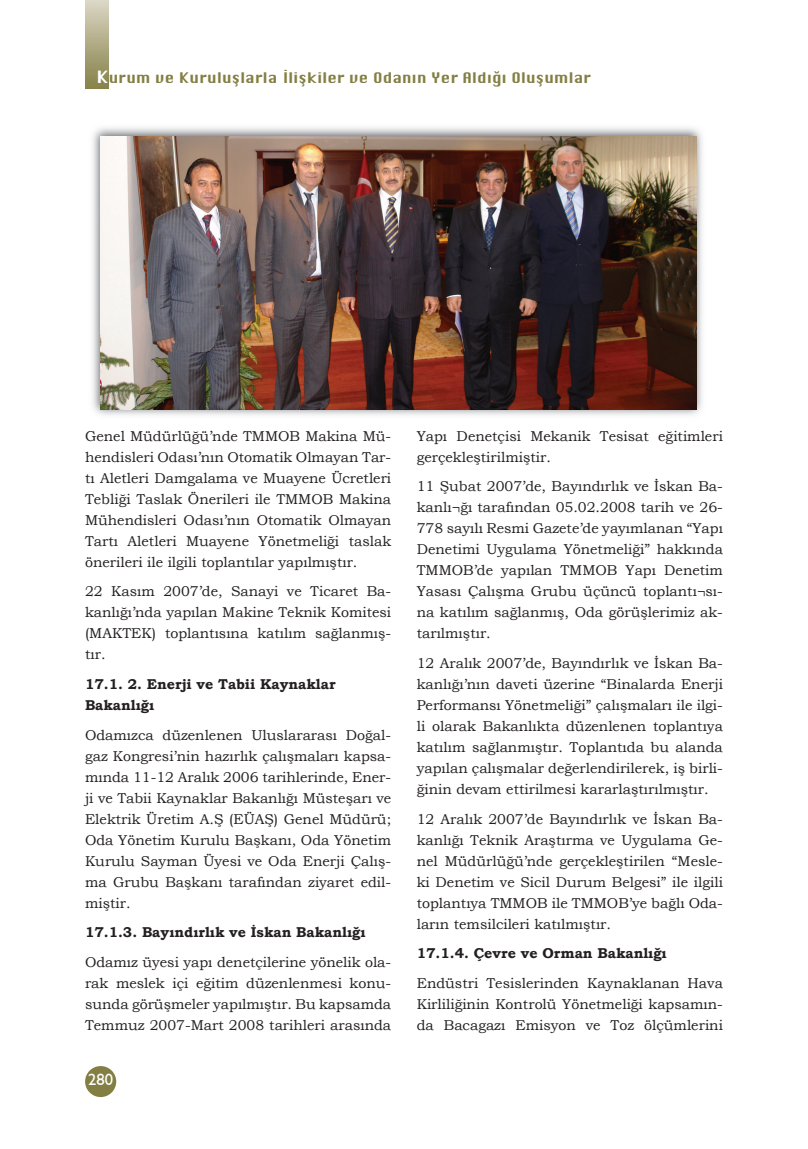
<style>
.page{position:relative;width:808px;height:1149px;background:#fff}
.page>*{position:absolute;margin:0;border:0;box-sizing:border-box;transform-origin:0 0}
.t1{font:16.5px "Humanist 521 BT";color:#fff}
.t2{font:14.25px/21px "Bookman Old Style";color:#231f20;text-align:justify}
.t3{font:700 14.25px/21px "Bookman Old Style";color:#231f20}
.t4{font:14.25px "TR Clapton";letter-spacing:.02em;color:#837f44}
.s1{font-size:16.5px;color:#fff}
</style>
<div class="page">
<div style="left:85px;top:1065px;width:31px;height:31px;background:#837f44;border-radius:50%"></div>
<div style="left:85px;top:0;width:23px;height:88px;background:linear-gradient(to bottom,#dbd6c5,#878249)"></div>
<img style="left:92px;top:127px;width:610px;height:288px">
<img style="left:101px;top:136px;width:595px;height:273px">
<p class="t4" style="left:97px;top:68px;width:495px"><span class="s1">K</span>urum ve Kuruluşlarla İlişkiler ve Odanın Yer Aldığı Oluşumlar</p>
<p class="t2" style="left:85px;top:425px;width:308px">Genel Müdürlüğü’nde TMMOB Makina Mü&shy;hendisleri Odası’nın Otomatik Olmayan Tar&shy;tı Aletleri Damgalama ve Muayene Ücretleri Tebliği Taslak Önerileri ile TMMOB Makina Mühendisleri Odası’nın Otomatik Olmayan Tartı Aletleri Muayene Yönetmeliği taslak önerileri ile ilgili toplantılar yapılmıştır.</p>
<p class="t2" style="left:85px;top:581px;width:308px">22 Kasım 2007’de, Sanayi ve Ticaret Ba&shy;kanlığı’nda yapılan Makine Teknik Komitesi (MAKTEK) toplantısına katılım sağlanmış&shy;tır.</p>
<p class="t3" style="left:85px;top:673px;width:252px">17.1. 2. Enerji ve Tabii Kaynaklar<br>Bakanlığı</p>
<p class="t2" style="left:85px;top:724px;width:308px">Odamızca düzenlenen Uluslararası Doğal&shy;gaz Kongresi’nin hazırlık çalışmaları kapsa&shy;mında 11-12 Aralık 2006 tarihlerinde, Ener&shy;ji ve Tabii Kaynaklar Bakanlığı Müsteşarı ve Elektrik Üretim A.Ş (EÜAŞ) Genel Müdürü; Oda Yönetim Kurulu Başkanı, Oda Yönetim Kurulu Sayman Üyesi ve Oda Enerji Çalış&shy;ma Grubu Başkanı tarafından ziyaret edil&shy;miştir.</p>
<p class="t3" style="left:85px;top:921px;width:282px">17.1.3. Bayındırlık ve İskan Bakanlığı</p>
<p class="t2" style="left:85px;top:951px;width:308px">Odamız üyesi yapı denetçilerine yönelik ola&shy;rak meslek içi eğitim düzenlenmesi konu&shy;sunda görüşmeler yapılmıştır. Bu kapsamda Temmuz 2007-Mart 2008 tarihleri arasında</p>
<p class="t1" style="left:88px;top:1068px;width:26px">280</p>
<p class="t2" style="left:417px;top:425px;width:308px">Yapı Denetçisi Mekanik Tesisat eğitimleri gerçekleştirilmiştir.</p>
<p class="t2" style="left:417px;top:476px;width:308px">11 Şubat 2007’de, Bayındırlık ve İskan Ba&shy;kanlı¬ğı tarafından 05.02.2008 tarih ve 26- 778 sayılı Resmi Gazete’de yayımlanan “Yapı Denetimi Uygulama Yönetmeliği” hakkında TMMOB’de yapılan TMMOB Yapı Denetim Yasası Çalışma Grubu üçüncü toplantı¬sı&shy;na katılım sağlanmış, Oda görüşlerimiz ak&shy;tarılmıştır.</p>
<p class="t2" style="left:417px;top:652px;width:308px">12 Aralık 2007’de, Bayındırlık ve İskan Ba&shy;kanlığı’nın daveti üzerine “Binalarda Enerji Performansı Yönetmeliği” çalışmaları ile ilgi&shy;li olarak Bakanlıkta düzenlenen toplantıya katılım sağlanmıştır. Toplantıda bu alanda yapılan çalışmalar değerlendirilerek, iş birli&shy;ğinin devam ettirilmesi kararlaştırılmıştır.</p>
<p class="t2" style="left:417px;top:808px;width:308px">12 Aralık 2007’de Bayındırlık ve İskan Ba&shy;kanlığı Teknik Araştırma ve Uygulama Ge&shy;nel Müdürlüğü’nde gerçekleştirilen “Mesle&shy;ki Denetim ve Sicil Durum Belgesi” ile ilgili toplantıya TMMOB ile TMMOB’ye bağlı Oda&shy;ların temsilcileri katılmıştır.</p>
<p class="t3" style="left:417px;top:942px;width:251px">17.1.4. Çevre ve Orman Bakanlığı</p>
<p class="t2" style="left:417px;top:972px;width:308px">Endüstri Tesislerinden Kaynaklanan Hava Kirliliğinin Kontrolü Yönetmeliği kapsamın&shy;da Bacagazı Emisyon ve Toz ölçümlerini</p>
</div>
